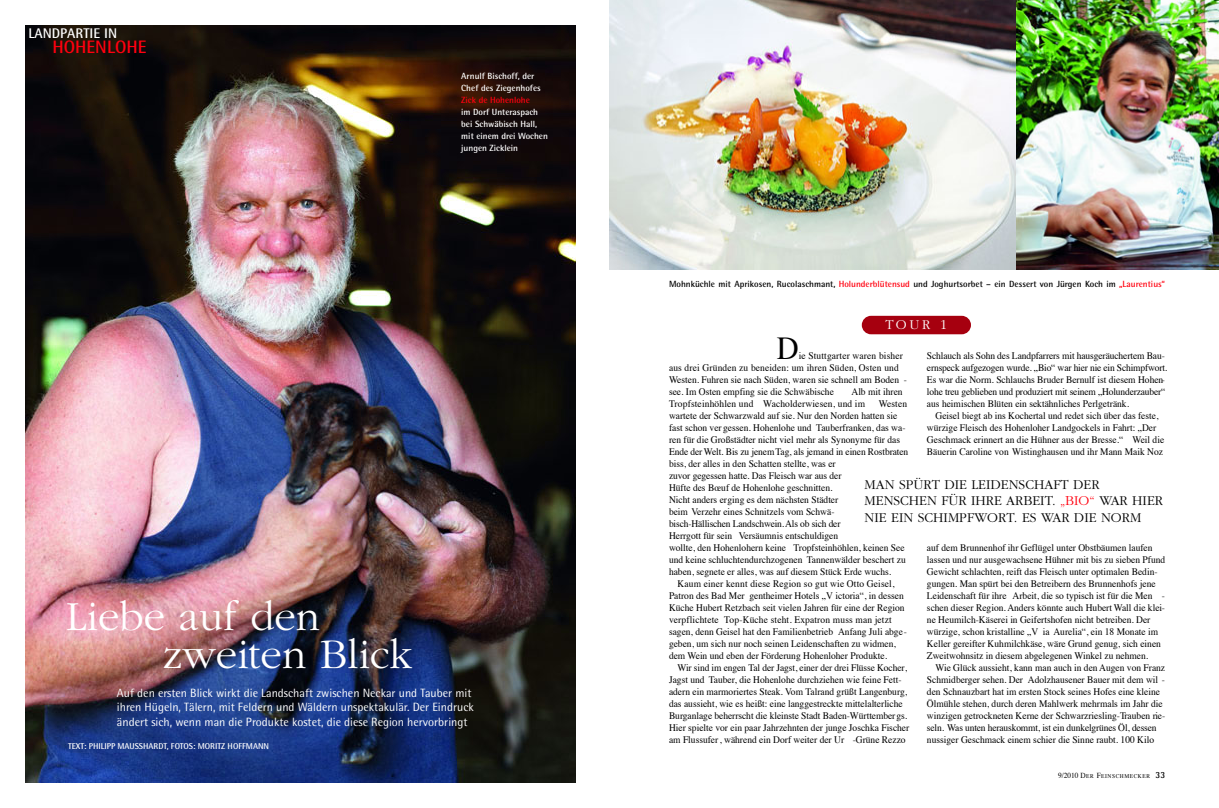
<style>
.page{position:relative;width:1219px;height:808px;background:#fff}
.page>*{position:absolute;margin:0;border:0;box-sizing:border-box;transform-origin:0 0}
.t1{font:300 43px/38px "Garamond";color:#fff}
.t2{font:32px "Times";color:#000;scale:.95 1}
.t3{font:700 18px "Rotis Semi Sans";color:#ff000f}
.t4{font:300 14px/16.8px "Garamond";color:#000}
.t5{font:700 14px "Rotis Semi Sans";color:#fff}
.t6{font:300 14px "Garamond";color:#fff}
.t7{font:12px/14.4px "Rotis Semi Sans";color:#fff}
.t8{font:10px/12px "Times";color:#000;scale:.95 1}
.t9{font:700 9px "Rotis Semi Sans";color:#000}
.t10{font:700 9px/12px "Rotis Semi Sans";color:#fff}
.t11{font:700 9px "Rotis Semi Sans";color:#ff000f}
.t12{font:700 8.5px "Rotis Semi Sans";color:#fff}
.t13{font:5.8px "Times";letter-spacing:.1em;color:#000;scale:.95 1}
.s1{color:#ff000f}
.s2{font-size:7.7px}
.s3{font-family:"Rotis Semi Sans";font-weight:700;font-size:9.4px}
</style>
<div class="page">
<img style="left:25px;top:25px;width:551px;height:758px">
<img style="left:609px;top:0;width:408px;height:269px">
<img style="left:1017px;top:0;width:202px;height:269px">
<div style="left:862px;top:316px;width:109px;height:18px;background:#a6000f;border-radius:9px"></div>
<h3 class="t5" style="left:28px;top:28px;width:90px">LANDPARTIE IN</h3>
<h3 class="t3" style="left:53px;top:41px;width:95px">HOHENLOHE</h3>
<p class="t10" style="left:461px;top:71px;width:81px">Arnulf Bischoff, der<br>Chef des Ziegenhofes</p>
<p class="t11" style="left:461px;top:97px;width:70px">Zick de Hohenlohe</p>
<p class="t10" style="left:461px;top:107px;width:88px">im Dorf Unteraspach bei Schwäbisch Hall, mit einem drei Wochen jungen Zicklein</p>
<h1 class="t1" style="left:163px;top:596px;width:252px;text-indent:-96px">Liebe auf den zweiten Blick</h1>
<p class="t7" style="left:117px;top:687px;width:358px">Auf den ersten Blick wirkt die Landschaft zwischen Neckar und Tauber mit ihren Hügeln, Tälern, mit Feldern und Wäldern unspektakulär. Der Eindruck ändert sich, wenn man die Produkte kostet, die diese Region hervorbringt</p>
<p class="t12" style="left:68px;top:743px;width:203px">TEXT: PHILIPP MAUSSHARDT, FOTOS: MORITZ HOFFMANN</p>
<p class="t9" style="left:669px;top:280px;width:498px">Mohnküchle mit Aprikosen, Rucolaschmant, <span class="s1">Holunderblütensud</span> und Joghurtsorbet – ein Dessert von Jürgen Koch im <span class="s1">„Laurentius“</span></p>
<h3 class="t6" style="left:885px;top:316px;width:63px">TOUR 1</h3>
<h2 class="t2" style="left:777px;top:318px;width:25px">D</h2>
<p class="t8" style="left:927px;top:348px;width:255px">Schlauch als Sohn des Landpfarrers mit hausgeräuchertem Bau&shy;ernspeck aufgezogen wurde. „Bio“ war hier nie ein Schimpfwort.<br>Es war die Norm. Schlauchs Bruder Bernulf ist diesem Hohen&shy;lohe treu geblieben und produziert mit seinem „Holunderzauber“ aus heimischen Blüten ein sektähnliches Perlgetränk.</p>
<p class="t8" style="left:927px;top:408px;width:251px;text-indent:9px">Geisel biegt ab ins Kochertal und redet sich über das feste, würzige Fleisch des Hohenloher Landgockels in Fahrt: „Der Geschmack erinnert an die Hühner aus der Bresse.“ Weil die Bäuerin Caroline von Wistinghausen und ihr Mann Maik Noz</p>
<p class="t8" style="left:669px;top:348px;width:252px;text-indent:130px">ie Stuttgarter waren bisher aus drei Gründen zu beneiden: um ihren Süden, Osten und Westen. Fuhren sie nach Süden, waren sie schnell am Boden - see. Im Osten empfing sie die Schwäbische</p>
<p class="t8" style="left:669px;top:384px;width:247px;text-indent:182px">Alb mit ihren<br>Tropfsteinhöhlen und Wacholderwiesen, und im</p>
<p class="t8" style="left:669px;top:396px;width:253px;text-indent:210px">Westen wartete der Schwarzwald auf sie. Nur den Norden hatten sie fast schon ver gessen. Hohenlohe und Tauberfranken, das wa&shy;ren für die Großstädter nicht viel mehr als Synonyme für das Ende der Welt. Bis zu jenem Tag, als jemand in einen Rostbraten biss, der alles in den Schatten stellte, was er<br>zuvor gegessen hatte. Das Fleisch war aus der<br>Hüfte des Bœuf de Hohenlohe geschnitten.<br>Nicht anders erging es dem nächsten Städter<br>beim Verzehr eines Schnitzels vom Schwä-<br>bisch-Hällischen Landschwein. Als ob sich der<br>Herrgott für sein Versäumnis entschuldigen<br>wollte, den Hohenlohern keine Tropfsteinhöhlen, keinen See und keine schluchtendurchzogenen Tannenwälder beschert zu haben, segnete er alles, was auf diesem Stück Erde wuchs.</p>
<p class="t8" style="left:669px;top:576px;width:252px;text-indent:9px">Kaum einer kennt diese Region so gut wie Otto Geisel, Patron des Bad Mer gentheimer Hotels „V ictoria“, in dessen Küche Hubert Retzbach seit vielen Jahren für eine der Region verpflichtete Top-Küche steht. Expatron muss man jetzt sagen, denn Geisel hat den Familienbetrieb Anfang Juli abge&shy;geben, um sich nur noch seinen Leidenschaften zu widmen, dem Wein und eben der Förderung Hohenloher Produkte.</p>
<p class="t8" style="left:669px;top:660px;width:254px;text-indent:9px">Wir sind im engen Tal der Jagst, einer der drei Flüsse Kocher, Jagst und Tauber, die Hohenlohe durchziehen wie feine Fett&shy;adern ein marmoriertes Steak. Vom Talrand grüßt Langenburg, das aussieht, wie es heißt: eine langgestreckte mittelalterliche Burganlage beherrscht die kleinste Stadt Baden-Württembergs.<br>Hier spielte vor ein paar Jahrzehnten der junge Joschka Fischer am Flussufer, während ein Dorf weiter der Ur -Grüne Rezzo</p>
<h3 class="t4" style="left:865px;top:475px;width:300px">MAN SPÜRT DIE LEIDENSCHAFT DER<br>MENSCHEN FÜR IHRE ARBEIT. <span class="s1">„BIO“</span> WAR HIER<br>NIE EIN SCHIMPFWORT. ES WAR DIE NORM</h3>
<p class="t8" style="left:927px;top:540px;width:252px">auf dem Brunnenhof ihr Geflügel unter Obstbäumen laufen lassen und nur ausgewachsene Hühner mit bis zu sieben Pfund Gewicht schlachten, reift das Fleisch unter optimalen Bedin&shy;gungen. Man spürt bei den Betreibern des Brunnenhofs jene Leidenschaft für ihre Arbeit, die so typisch ist für die Men - schen dieser Region. Anders könnte auch Hubert Wall die klei&shy;ne Heumilch-Käserei in Geifertshofen nicht betreiben. Der würzige, schon kristalline „V ia Aurelia“, ein 18 Monate im Keller gereifter Kuhmilchkäse, wäre Grund genug, sich einen Zweitwohnsitz in diesem abgelegenen Winkel zu nehmen.</p>
<p class="t8" style="left:927px;top:660px;width:252px;text-indent:9px">Wie Glück aussieht, kann man auch in den Augen von Franz Schmidberger sehen. Der Adolzhausener Bauer mit dem wil - den Schnauzbart hat im ersten Stock seines Hofes eine kleine Ölmühle stehen, durch deren Mahlwerk mehrmals im Jahr die winzigen getrockneten Kerne der Schwarzriesling-Trauben rie&shy;seln. Was unten herauskommt, ist ein dunkelgrünes Öl, dessen nussiger Geschmack einem schier die Sinne raubt. 100 Kilo</p>
<p class="t13" style="left:1058px;top:770px;width:114px"><span class="s2">9/2010 D</span>ER <span class="s2">F</span>EINSCHMECKER <span class="s3">33</span></p>
</div>
